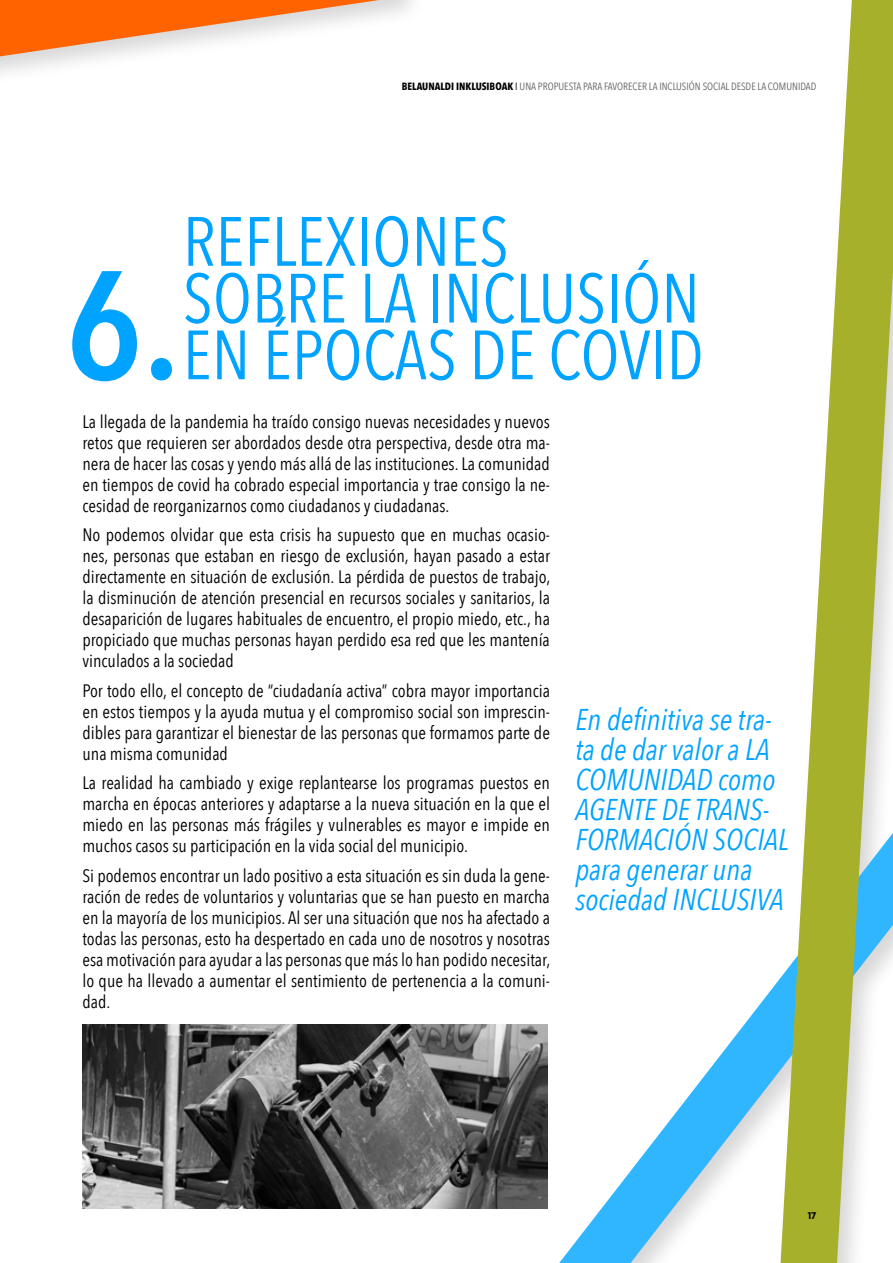
<style>
.page{position:relative;width:893px;height:1263px;background:#fff}
.page>*{position:absolute;margin:0;border:0;box-sizing:border-box;transform-origin:0 0}
.t1{font:600 152.7px "Avenir Next Condensed";color:#00a3ff}
.t2{font:68.85px/56.7px "Avenir Next Condensed";color:#00a3ff}
.t3{font:italic 30px/30px "Avenir Next Condensed";color:#00a3ff}
.t4{font:18px/21px "Avenir Next Condensed";color:#000;text-align:justify}
.t5{font:10.5px "Avenir Next Condensed";color:#646363}
.t6{font:700 10.5px "Agenda";color:#000}
.s1{font-weight:700;color:#000}
.s2{color:#000}
</style>
<div class="page">
<svg style="left:559px;top:978px;width:221px;height:285px"></svg>
<svg style="left:780px;top:0;width:113px;height:1263px"></svg>
<svg style="left:0;top:0;width:379px;height:56px"></svg>
<img style="left:82px;top:1025px;width:465px;height:184px">
<p class="t5" style="left:402px;top:78px;width:416px"><span class="s1">BELAUNALDI INKLUSIBOAK</span> <span class="s2">I</span> UNA PROPUESTA PARA FAVORECER LA INCLUSIÓN SOCIAL DESDE LA COMUNIDAD</p>
<h2 class="t2" style="left:183px;top:210px;width:522px">REFLEXIONES<br>SOBRE LA INCLUSIÓN<br>EN ÉPOCAS DE COVID</h2>
<p class="t4" style="left:82px;top:410px;width:469px">La llegada de la pandemia ha traído consigo nuevas necesidades y nuevos retos que requieren ser abordados desde otra perspectiva, desde otra ma&shy;nera de hacer las cosas y yendo más allá de las instituciones. La comunidad en tiempos de covid ha cobrado especial importancia y trae consigo la ne&shy;cesidad de reorganizarnos como ciudadanos y ciudadanas.</p>
<p class="t4" style="left:82px;top:524px;width:470px">No podemos olvidar que esta crisis ha supuesto que en muchas ocasio&shy;nes, personas que estaban en riesgo de exclusión, hayan pasado a estar directamente en situación de exclusión. La pérdida de puestos de trabajo, la disminución de atención presencial en recursos sociales y sanitarios, la desaparición de lugares habituales de encuentro, el propio miedo, etc., ha propiciado que muchas personas hayan perdido esa red que les mantenía vinculados a la sociedad</p>
<p class="t4" style="left:82px;top:679px;width:469px">Por todo ello, el concepto de “ciudadanía activa” cobra mayor importancia en estos tiempos y la ayuda mutua y el compromiso social son imprescin&shy;dibles para garantizar el bienestar de las personas que formamos parte de una misma comunidad</p>
<p class="t4" style="left:82px;top:772px;width:469px">La realidad ha cambiado y exige replantearse los programas puestos en marcha en épocas anteriores y adaptarse a la nueva situación en la que el miedo en las personas más frágiles y vulnerables es mayor e impide en muchos casos su participación en la vida social del municipio.</p>
<p class="t4" style="left:82px;top:864px;width:470px">Si podemos encontrar un lado positivo a esta situación es sin duda la gene&shy;ración de redes de voluntarios y voluntarias que se han puesto en marcha en la mayoría de los municipios. Al ser una situación que nos ha afectado a todas las personas, esto ha despertado en cada uno de nosotros y nosotras esa motivación para ayudar a las personas que más lo han podido necesitar, lo que ha llevado a aumentar el sentimiento de pertenencia a la comuni&shy;dad.</p>
<h1 class="t1" style="left:66px;top:194px;width:115px">6.</h1>
<h3 class="t3" style="left:575px;top:704px;width:215px">En definitiva se tra&shy;ta de dar valor a LA<br>COMUNIDAD como<br>AGENTE DE TRANS-<br>FORMACIÓN SOCIAL para generar una sociedad INCLUSIVA</h3>
<p class="t6" style="left:808px;top:1209px;width:10px">17</p>
</div>
